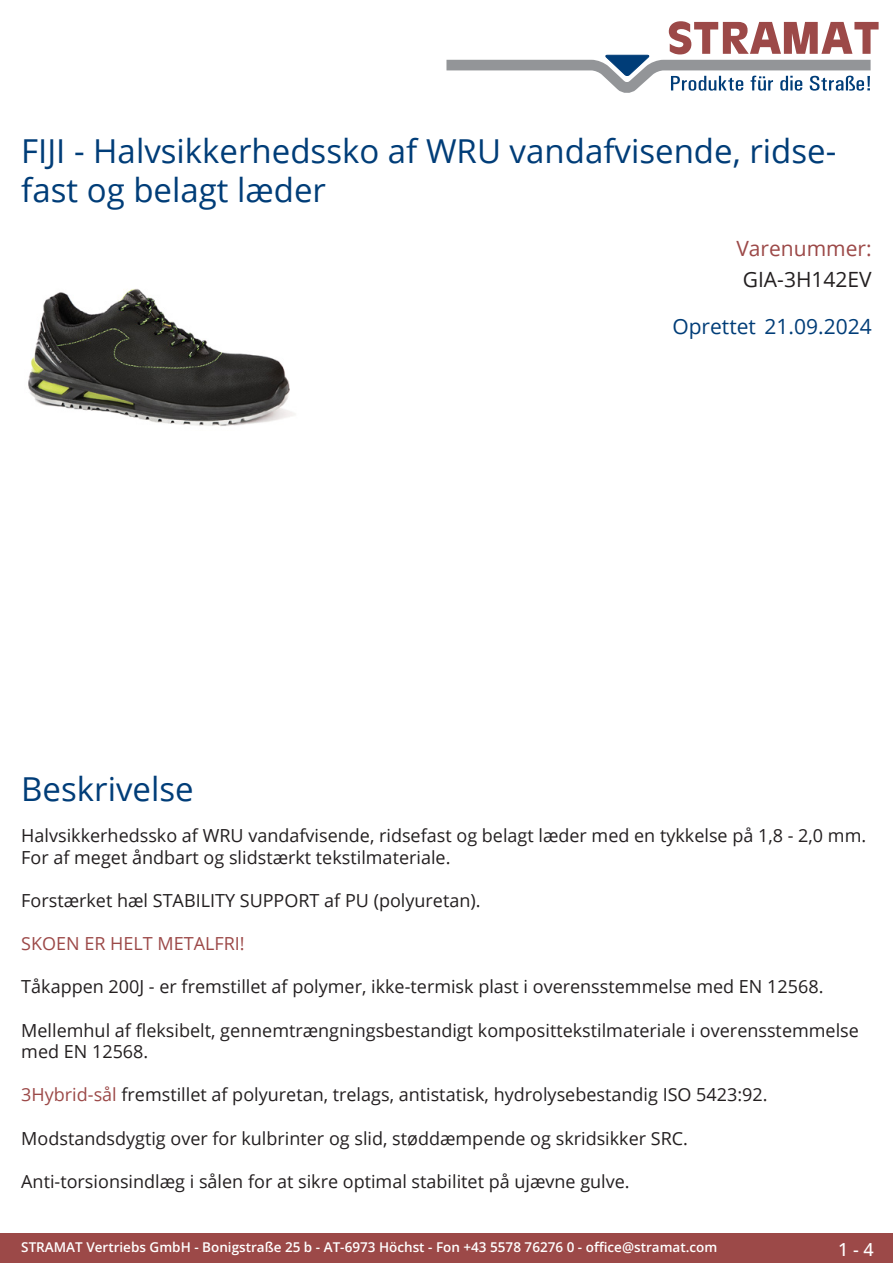
<style>
.page{position:relative;width:893px;height:1263px;background:#fff}
.page>*{position:absolute;margin:0;border:0;box-sizing:border-box;transform-origin:0 0}
.Produkttitel{font:33px/39.6px "Open Sans";color:#003d78}
.Erstellungsdatum{font:21px "Open Sans";color:#003d78}
.TechDaten_Überschrif{font:21px "Open Sans";color:#9c4948}
.TechDaten_Inhalt{font:21px "Open Sans";color:#231f20}
.Beschreibung_Text{font:18px/21.6px "Open Sans";color:#231f20}
.Beschreibung_Text-2{font:18px "Open Sans";color:#9c4948}
.t1{font:500 18px "Open Sans";color:#fff}
.t2{font:600 13.5px "Open Sans";color:#fff}
.s1{color:#9c4948}
</style>
<div class="page">
<div style="left:0;top:1233px;width:893px;height:30px;background:#9c4948"></div>
<svg style="left:446px;top:21px;width:433px;height:72px"></svg>
<img style="left:28px;top:289px;width:267px;height:137px">
<p class="Produkttitel" style="left:21px;top:130px;width:814px">FIJI - Halvsikkerhedssko af WRU vandafvisende, ridse&shy;fast og belagt læder</p>
<p class="TechDaten_Überschrif" style="left:736px;top:234px;width:137px">Varenummer:</p>
<p class="TechDaten_Inhalt" style="left:743px;top:265px;width:130px">GIA-3H142EV</p>
<p class="Erstellungsdatum" style="left:672px;top:312px;width:201px">Oprettet 21.09.2024</p>
<p class="Produkttitel" style="left:21px;top:768px;width:174px">Beskrivelse</p>
<p class="Beschreibung_Text" style="left:21px;top:824px;width:846px">Halvsikkerhedssko af WRU vandafvisende, ridsefast og belagt læder med en tykkelse på 1,8 - 2,0 mm.<br>For af meget åndbart og slidstærkt tekstilmateriale.</p>
<p class="Beschreibung_Text" style="left:21px;top:889px;width:461px">Forstærket hæl STABILITY SUPPORT af PU (polyuretan).</p>
<p class="Beschreibung_Text-2" style="left:21px;top:931px;width:225px">SKOEN ER HELT METALFRI!</p>
<p class="Beschreibung_Text" style="left:21px;top:975px;width:804px">Tåkappen 200J - er fremstillet af polymer, ikke-termisk plast i overensstemmelse med EN 12568.</p>
<p class="Beschreibung_Text" style="left:21px;top:1019px;width:839px">Mellemhul af fleksibelt, gennemtrængningsbestandigt komposittekstilmateriale i overensstemmelse med EN 12568.</p>
<p class="Beschreibung_Text" style="left:21px;top:1083px;width:748px"><span class="s1">3Hybrid-sål</span> fremstillet af polyuretan, trelags, antistatisk, hydrolysebestandig ISO 5423:92.</p>
<p class="Beschreibung_Text" style="left:21px;top:1127px;width:668px">Modstandsdygtig over for kulbrinter og slid, støddæmpende og skridsikker SRC.</p>
<p class="Beschreibung_Text" style="left:21px;top:1170px;width:610px">Anti-torsionsindlæg i sålen for at sikre optimal stabilitet på ujævne gulve.</p>
<p class="t2" style="left:21px;top:1238px;width:698px">STRAMAT Vertriebs GmbH - Bonigstraße 25 b - AT-6973 Höchst - Fon +43 5578 76276 0 - office@stramat.com</p>
<p class="t1" style="left:838px;top:1237px;width:37px">1 - 4</p>
</div>
